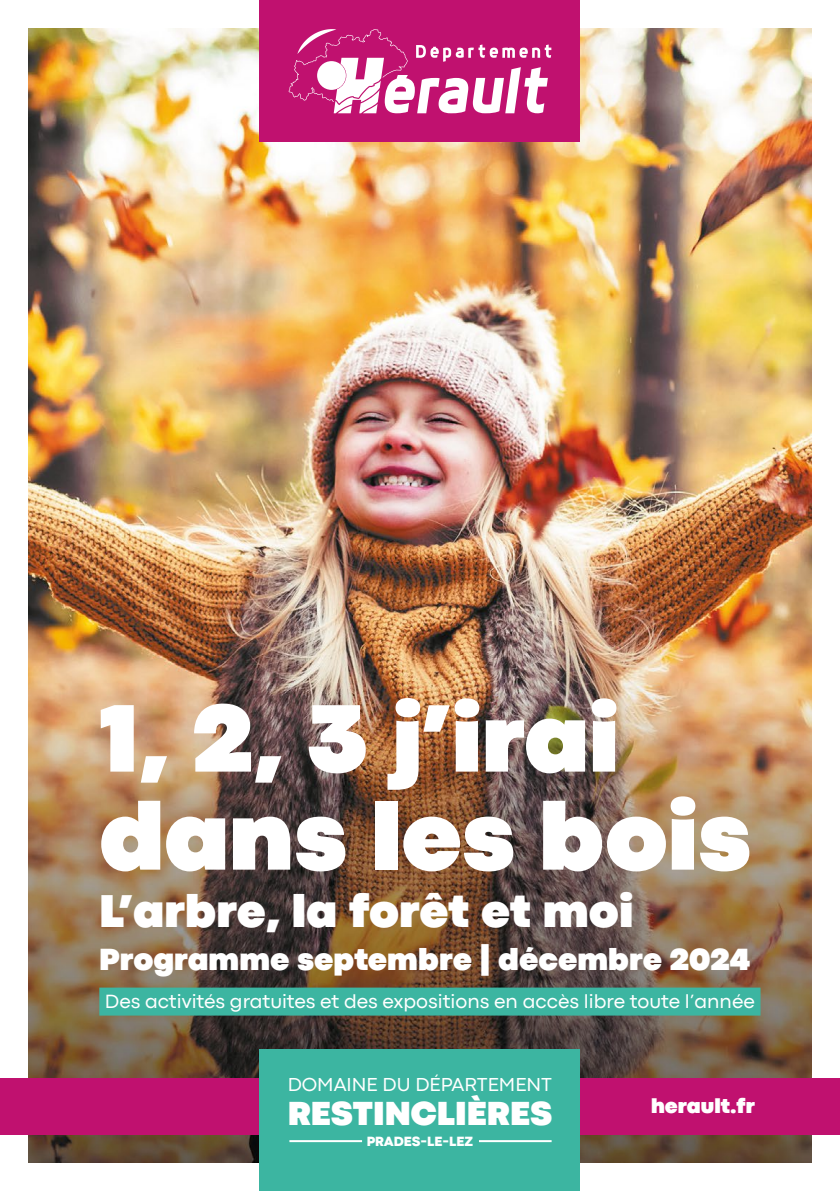
<style>
.page{position:relative;width:840px;height:1191px;background:#fff}
.page>*{position:absolute;margin:0;border:0;box-sizing:border-box;transform-origin:0 0}
.t1{font:900 100px/98px "Codec Pro";color:#fff}
.t2{font:900 48px "Codec Pro";color:#fff}
.t3{font:900 34.8px "Codec Pro";color:#fff}
.t4{font:900 32px "Codec Pro";color:#fff}
.t5{font:900 21.4px "Codec Pro";color:#fff}
.t6{font:20px "Codec Pro";color:#fff}
.t7{font:19.6px "Codec Pro";color:#fff}
.t8{font:800 14px "Codec Pro";color:#fff}
</style>
<div class="page">
<img style="left:28px;top:28px;width:783px;height:1134px">
<div style="left:99px;top:987px;width:661px;height:28px;background:#3cb5a1"></div>
<div style="left:0;top:1077px;width:839px;height:57px;background:#c0116f"></div>
<div style="left:259px;top:1049px;width:321px;height:142px;background:#3cb5a1"></div>
<hr style="left:289px;top:1140px;width:73px;height:2px;background:#fff">
<hr style="left:478px;top:1140px;width:73px;height:2px;background:#fff">
<div style="left:260px;top:0;width:320px;height:142px;background:#c0116f"></div>
<svg style="left:288px;top:29px;width:263px;height:84px"></svg>
<div style="left:317px;top:61px;width:29px;height:29px;background:#fff;border-radius:50%"></div>
<h1 class="t1" style="left:99px;top:688px;width:652px">1, 2, 3 j’irai dans les bois</h1>
<h2 class="t2" style="left:99px;top:882px;width:535px">L’arbre, la forêt et moi</h2>
<h3 class="t4" style="left:99px;top:940px;width:652px">Programme septembre | décembre 2024</h3>
<p class="t6" style="left:105px;top:989px;width:651px">Des activités gratuites et des expositions en accès libre toute l’année</p>
<p class="t7" style="left:287px;top:1072px;width:266px">DOMAINE DU DÉPARTEMENT</p>
<h3 class="t3" style="left:287px;top:1092px;width:266px">RESTINCLIÈRES</h3>
<p class="t8" style="left:366px;top:1132px;width:108px">PRADES-LE-LEZ</p>
<p class="t5" style="left:650px;top:1093px;width:105px">herault.fr</p>
</div>
